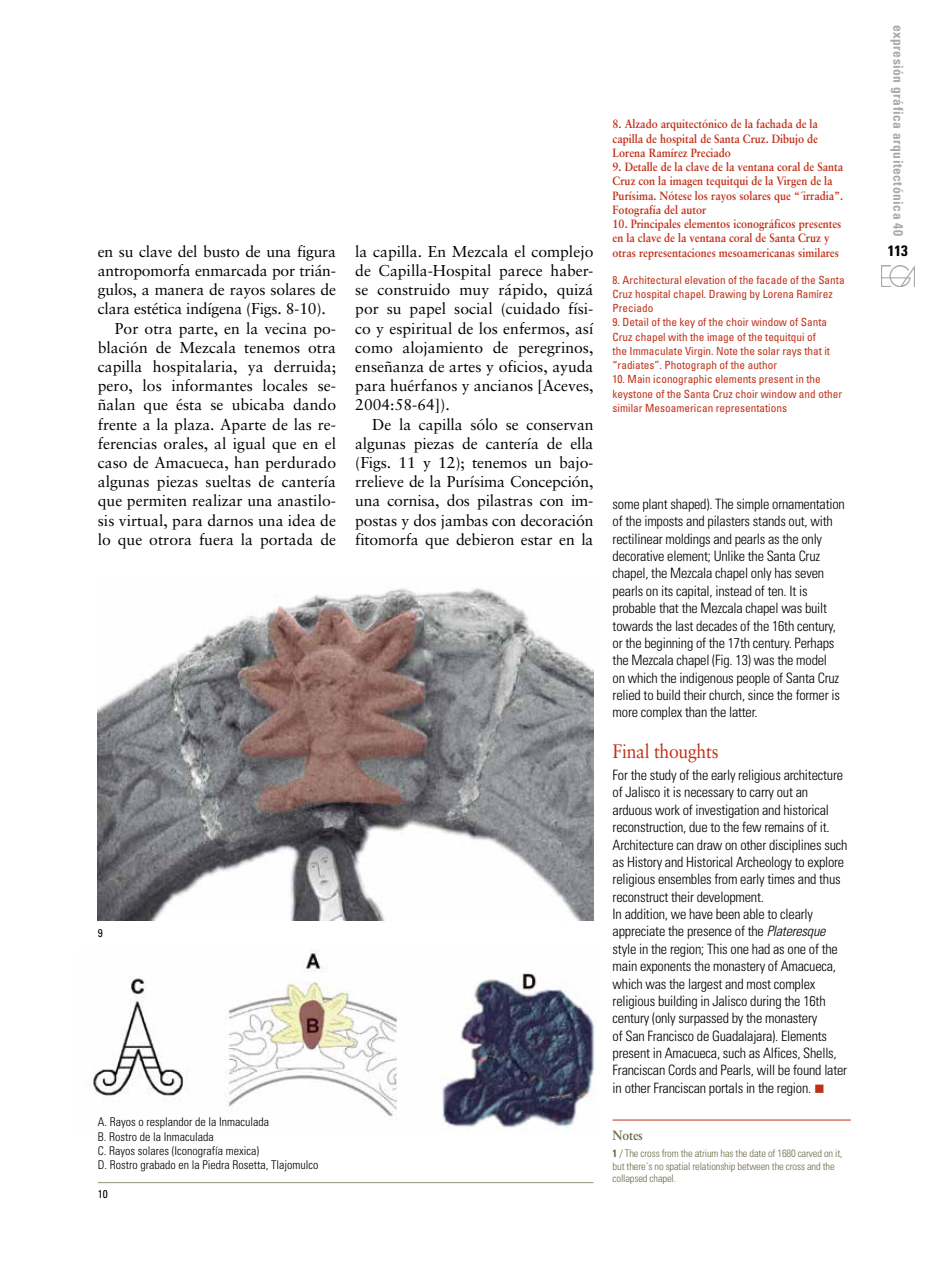
<style>
.page{position:relative;width:936px;height:1276px;background:#fff}
.page>*{position:absolute;margin:0;border:0;box-sizing:border-box;transform-origin:0 0}
.t1{font:19.5px "Sabon";letter-spacing:-.015em;color:#c03019;scale:.9 1}
.t2{font:15.75px/19.2px "Sabon";color:#000;text-align:justify}
.t3{font:700 condensed 15px "Univers";color:#000}
.t4{font:300 condensed 14.25px/17.4px "Univers";letter-spacing:-.015em;color:#000}
.t5{font:700 condensed 13.5px "Univers";letter-spacing:.035em;color:#a7a9ac}
.t6{font:700 13.5px "Sabon";color:#6e6b4a;scale:.9 1}
.t7{font:700 12px/14.2px "Sabon";color:#c03019;scale:.9 1}
.t8{font:300 condensed 12px/14.2px "Univers";color:#000}
.t9{font:condensed 11.25px/14.2px "Univers";color:#c03019}
.t10{font:condensed 11.25px "Univers";color:#000}
.t11{font:300 condensed 10.5px/12.9px "Univers";letter-spacing:-.015em;color:#6e6b4a}
.s1{font-style:italic}
.s2{color:#c03019}
.s3{font-weight:700}
</style>
<div class="page">
<img style="left:881px;top:265px;width:33px;height:21px">
<hr style="left:612px;top:1119px;width:238px;height:1px;background:#c03019">
<img style="left:98px;top:588px;width:495px;height:333px">
<img style="left:91px;top:949px;width:505px;height:181px">
<hr style="left:98px;top:1182px;width:495px;height:1px;background:#959374">
<p class="t2" style="left:98px;top:241px;width:240px">en su clave del busto de una figura</p>
<p class="t2" style="left:98px;top:261px;width:240px">antropomorfa enmarcada por trián-</p>
<p class="t2" style="left:98px;top:280px;width:240px">gulos, a manera de rayos solares de</p>
<p class="t2" style="left:98px;top:299px;width:229px">clara estética indígena (Figs. 8-10).</p>
<p class="t2" style="left:115px;top:318px;width:223px">Por otra parte, en la vecina po-</p>
<p class="t2" style="left:98px;top:337px;width:240px">blación de Mezcala tenemos otra</p>
<p class="t2" style="left:98px;top:357px;width:240px">capilla hospitalaria, ya derruida;</p>
<p class="t2" style="left:98px;top:376px;width:240px">pero, los informantes locales se-</p>
<p class="t2" style="left:98px;top:395px;width:240px">ñalan que ésta se ubicaba dando</p>
<p class="t2" style="left:98px;top:414px;width:240px">frente a la plaza. Aparte de las re-</p>
<p class="t2" style="left:98px;top:433px;width:240px">ferencias orales, al igual que en el</p>
<p class="t2" style="left:98px;top:453px;width:240px">caso de Amacueca, han perdurado</p>
<p class="t2" style="left:98px;top:472px;width:240px">algunas piezas sueltas de cantería</p>
<p class="t2" style="left:98px;top:491px;width:240px">que permiten realizar una anastilo-</p>
<p class="t2" style="left:98px;top:510px;width:240px">sis virtual, para darnos una idea de</p>
<p class="t2" style="left:98px;top:529px;width:240px">lo que otrora fuera la portada de</p>
<p class="t10" style="left:98px;top:925px;width:6px">9</p>
<p class="t8" style="left:98px;top:1115px;width:222px">A. Rayos o resplandor de la Inmaculada<br>B. Rostro de la Inmaculada<br>C. Rayos solares (Iconografía mexica)<br>D. Rostro grabado en la Piedra Rosetta, Tlajomulco</p>
<p class="t10" style="left:98px;top:1187px;width:11px">10</p>
<p class="t2" style="left:355px;top:241px;width:240px">la capilla. En Mezcala el complejo de Capilla-Hospital parece haber&shy;se construido muy rápido, quizá por su papel social (cuidado físi&shy;co y espiritual de los enfermos, así como alojamiento de peregrinos, enseñanza de artes y oficios, ayuda para huérfanos y ancianos [Aceves, 2004:58-64]).</p>
<p class="t2" style="left:355px;top:414px;width:240px;text-indent:17px">De la capilla sólo se conservan algunas piezas de cantería de ella (Figs. 11 y 12); tenemos un bajo&shy;rrelieve de la Purísima Concepción, una cornisa, dos pilastras con im&shy;postas y dos jambas con decoración fitomorfa que debieron estar en la</p>
<p class="t7" style="left:612px;top:117px;width:230px;text-align:justify">8. Alzado arquitectónico de la fachada de la capilla de hospital de Santa Cruz. Dibujo de Lorena Ramírez Preciado</p>
<p class="t7" style="left:612px;top:159px;width:258px">9. Detalle de la clave de la ventana coral de Santa Cruz con la imagen tequitqui de la Virgen de la Purísima. Nótese los rayos solares que “´irradia”.<br>Fotografía del autor</p>
<p class="t7" style="left:612px;top:216px;width:256px">10. Principales elementos iconográficos presentes en la clave de la ventana coral de Santa Cruz y otras representaciones mesoamericanas similares</p>
<p class="t9" style="left:612px;top:272px;width:233px">8. Architectural elevation of the facade of the Santa<br>Cruz hospital chapel. Drawing by Lorena Ramírez<br>Preciado</p>
<p class="t9" style="left:612px;top:315px;width:219px">9. Detail of the key of the choir window of Santa Cruz chapel with the image of the tequitqui of the Immaculate Virgin. Note the solar rays that it “radiates”. Photograph of the author</p>
<p class="t9" style="left:612px;top:372px;width:231px">10. Main iconographic elements present in the keystone of the Santa Cruz choir window and other similar Mesoamerican representations</p>
<p class="t4" style="left:612px;top:495px;width:234px">some plant shaped). The simple ornamentation of the imposts and pilasters stands out, with rectilinear moldings and pearls as the only decorative element; Unlike the Santa Cruz chapel, the Mezcala chapel only has seven pearls on its capital, instead of ten. It is probable that the Mezcala chapel was built towards the last decades of the 16th century, or the beginning of the 17th century. Perhaps the Mezcala chapel (Fig. 13) was the model<br>on which the indigenous people of Santa Cruz relied to build their church, since the former is more complex than the latter.</p>
<h1 class="t1" style="left:612px;top:740px;width:119px">Final thoughts</h1>
<p class="t4" style="left:612px;top:766px;width:236px">For the study of the early religious architecture of Jalisco it is necessary to carry out an arduous work of investigation and historical reconstruction, due to the few remains of it.<br>Architecture can draw on other disciplines such as History and Historical Archeology to explore religious ensembles from early times and thus reconstruct their development.<br>In addition, we have been able to clearly appreciate the presence of the <span class="s1">Plateresque </span>style in the region; This one had as one of the main exponents the monastery of Amacueca, which was the largest and most complex religious building in Jalisco during the 16th century (only surpassed by the monastery<br>of San Francisco de Guadalajara). Elements present in Amacueca, such as Alfices, Shells, Franciscan Cords and Pearls, will be found later in other Franciscan portals in the region. <span class="s2">■</span></p>
<p class="t6" style="left:612px;top:1126px;width:35px">Notes</p>
<p class="t11" style="left:612px;top:1146px;width:231px"><span class="s3">1</span> / The cross from the atrium has the date of 1680 carved on it, but there´s no spatial relationship between the cross and the collapsed chapel.</p>
<p class="t5" style="left:906px;top:25px;width:213px;rotate:90deg">expresión gráfica arquitectónica 40</p>
<p class="t3" style="left:887px;top:242px;width:21px">113</p>
</div>
